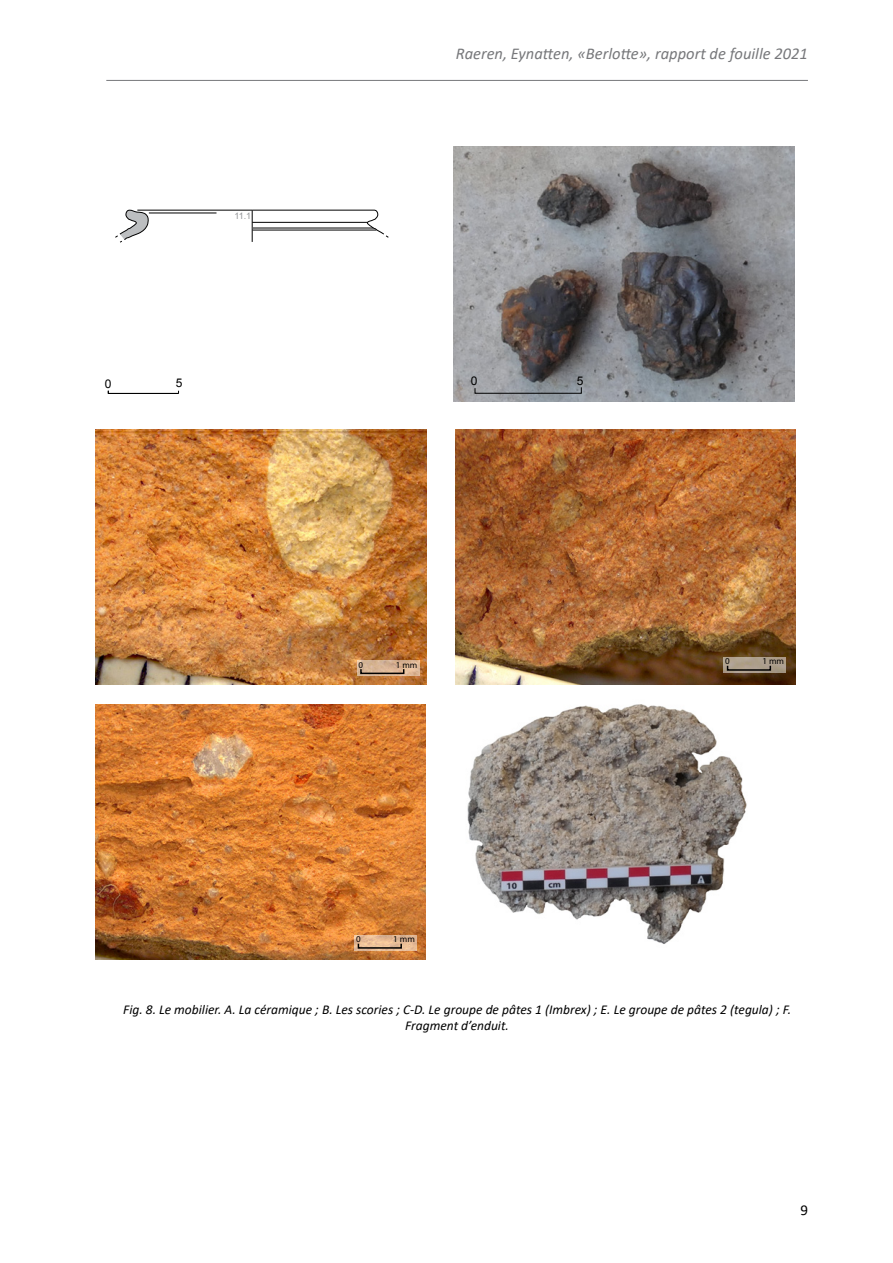
<style>
.page{position:relative;width:893px;height:1263px;background:#fff}
.page>*{position:absolute;margin:0;border:0;box-sizing:border-box;transform-origin:0 0}
.t1{font:italic 16.5px "Calibri";color:#77787b}
.t2{font:15px "Calibri";color:#000}
.Légendes_figures_cen{font:italic 13.5px/16.5px "Calibri";color:#000;text-align:center}
.t3{font:12px "Arial";color:#000}
.t4{font:9px "Myriad Pro";color:#000}
.t5{font:9px "Arial";color:#939598}
</style>
<div class="page">
<hr style="left:106px;top:80px;width:702px;height:1px;background:#77787b">
<svg style="left:115px;top:209px;width:34px;height:34px"></svg>
<hr style="left:252px;top:210px;width:1px;height:32px;background:#000">
<hr style="left:137px;top:210px;width:115px;height:1px;background:#000">
<svg style="left:251px;top:209px;width:138px;height:29px"></svg>
<hr style="left:253px;top:228px;width:120px;height:1px;background:#000">
<hr style="left:253px;top:230px;width:123px;height:1px;background:#000">
<hr style="left:252px;top:222px;width:115px;height:1px;background:#000">
<hr style="left:149px;top:213px;width:67px;height:1px;background:#000">
<svg style="left:108px;top:390px;width:71px;height:4px"></svg>
<img style="left:96px;top:430px;width:331px;height:255px">
<img style="left:96px;top:704px;width:329px;height:255px">
<img style="left:455px;top:430px;width:340px;height:255px">
<svg style="left:354px;top:935px;width:63px;height:15px"></svg>
<div style="left:358px;top:943px;width:44px;height:6px;border:2px solid #000"></div>
<svg style="left:723px;top:657px;width:63px;height:15px"></svg>
<div style="left:727px;top:665px;width:44px;height:6px;border:2px solid #000"></div>
<svg style="left:357px;top:660px;width:62px;height:15px"></svg>
<div style="left:360px;top:668px;width:44px;height:6px;border:2px solid #000"></div>
<img style="left:467px;top:704px;width:280px;height:240px">
<img style="left:454px;top:147px;width:340px;height:255px">
<svg style="left:474px;top:387px;width:108px;height:7px"></svg>
<p class="t5" style="left:234px;top:209px;width:18px">11.1</p>
<p class="t3" style="left:105px;top:375px;width:8px">0</p>
<p class="t3" style="left:176px;top:375px;width:8px">5</p>
<p class="t1" style="left:456px;top:42px;width:354px">Raeren, Eynatten, «Berlotte», rapport de fouille 2021</p>
<p class="t3" style="left:471px;top:373px;width:8px">0</p>
<p class="t3" style="left:577px;top:372px;width:8px">5</p>
<p class="t4" style="left:359px;top:659px;width:6px">0</p>
<p class="t4" style="left:396px;top:659px;width:23px">1 mm</p>
<p class="t4" style="left:356px;top:934px;width:6px">0</p>
<p class="t4" style="left:393px;top:934px;width:23px">1 mm</p>
<p class="t4" style="left:725px;top:656px;width:6px">0</p>
<p class="t4" style="left:762px;top:656px;width:23px">1 mm</p>
<p class="Légendes_figures_cen" style="left:123px;top:1000px;width:669px">Fig. 8. Le mobilier. A. La céramique ; B. Les scories ; C-D. Le groupe de pâtes 1 (Imbrex) ; E. Le groupe de pâtes 2 (tegula) ; F.<br>Fragment d’enduit.</p>
<p class="t2" style="left:800px;top:1200px;width:9px">9</p>
</div>
